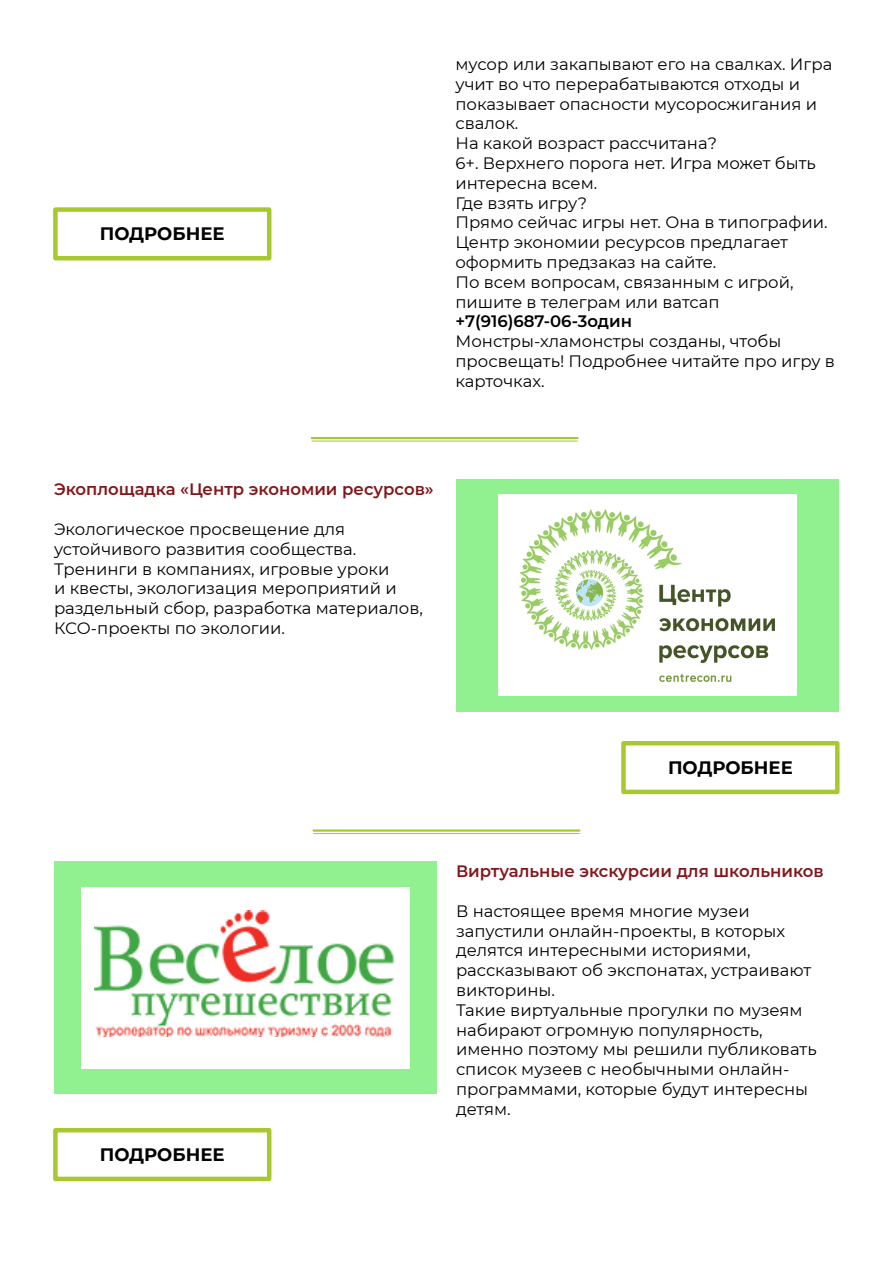
<style>
.page{position:relative;width:893px;height:1263px;background:#fff}
.page>*{position:absolute;margin:0;border:0;box-sizing:border-box;transform-origin:0 0}
.t1{font:700 18px "Montserrat";color:#000}
.t2{font:16.5px/19.8px "Montserrat";color:#000}
.t3{font:600 16.5px "Montserrat";color:#82171b}
.t4{font:600 16.5px "Montserrat";color:#000}
</style>
<div class="page">
<div style="left:621px;top:741px;width:218px;height:53px;border:4px solid #a8c830"></div>
<hr style="left:312px;top:437px;width:266px;height:2px;background:#a8c830">
<hr style="left:312px;top:441px;width:266px;height:1px;background:#a8c830">
<hr style="left:314px;top:829px;width:265px;height:3px;background:#a8c830">
<hr style="left:314px;top:833px;width:265px;height:1px;background:#a8c830">
<div style="left:53px;top:1128px;width:218px;height:53px;border:4px solid #a8c830"></div>
<div style="left:53px;top:207px;width:218px;height:53px;border:4px solid #a8c830"></div>
<div style="left:456px;top:479px;width:382px;height:233px;background:#91f08f"></div>
<img style="left:498px;top:495px;width:299px;height:201px">
<div style="left:54px;top:861px;width:382px;height:232px;background:#91f08f"></div>
<div style="left:81px;top:887px;width:329px;height:181px;background:#fff"></div>
<img style="left:95px;top:911px;width:300px;height:126px">
<p class="t1" style="left:100px;top:221px;width:126px">ПОДРОБНЕЕ</p>
<p class="t2" style="left:455px;top:54px;width:378px">мусор или закапывают его на свалках. Игра учит во что перерабатываются отходы и показывает опасности мусоросжигания и свалок.<br>На какой возраст рассчитана?<br>6+. Верхнего порога нет. Игра может быть интересна всем.<br>Где взять игру?<br>Прямо сейчас игры нет. Она в типографии.<br>Центр экономии ресурсов предлагает оформить предзаказ на сайте.<br>По всем вопросам, связанным с игрой, пишите в телеграм или ватсап</p>
<p class="t4" style="left:455px;top:310px;width:178px">+7(916)687-06-3один</p>
<p class="t2" style="left:455px;top:331px;width:381px">Монстры-хламонстры созданы, чтобы просвещать! Подробнее читайте про игру в карточках.</p>
<p class="t3" style="left:54px;top:478px;width:381px">Экоплощадка «Центр экономии ресурсов»</p>
<p class="t2" style="left:54px;top:519px;width:370px">Экологическое просвещение для устойчивого развития сообщества.<br>Тренинги в компаниях, игровые уроки<br>и квесты, экологизация мероприятий и раздельный сбор, разработка материалов, КСО-проекты по экологии.</p>
<p class="t1" style="left:100px;top:1141px;width:126px">ПОДРОБНЕЕ</p>
<p class="t1" style="left:668px;top:754px;width:126px">ПОДРОБНЕЕ</p>
<p class="t3" style="left:456px;top:859px;width:369px">Виртуальные экскурсии для школьников</p>
<p class="t2" style="left:456px;top:900px;width:362px">В настоящее время многие музеи запустили онлайн-проекты, в которых делятся интересными историями, рассказывают об экспонатах, устраивают викторины.<br>Такие виртуальные прогулки по музеям набирают огромную популярность, именно поэтому мы решили публиковать список музеев с необычными онлайн&shy;программами, которые будут интересны детям.</p>
</div>
